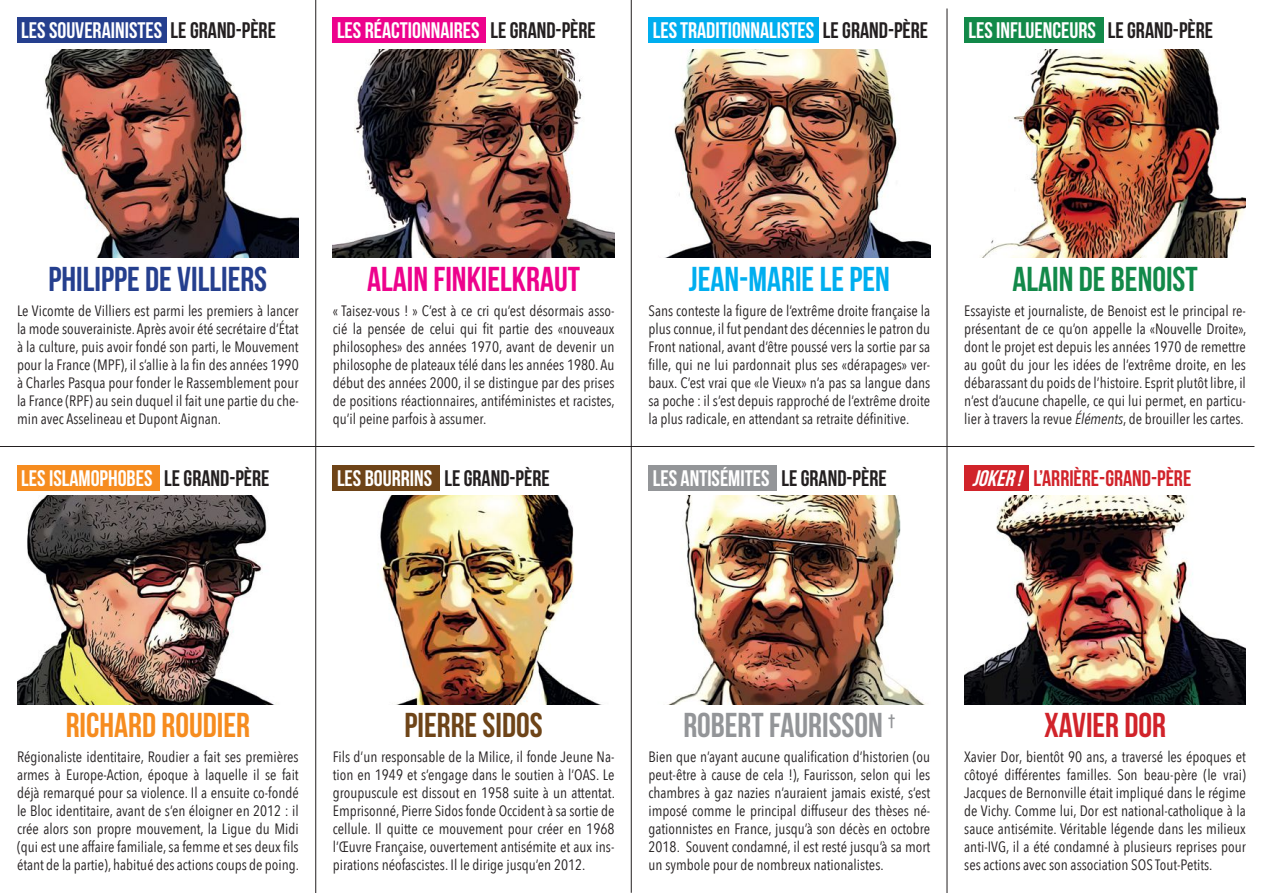
<style>
.page{position:relative;width:1263px;height:893px;background:#fff}
.page>*{position:absolute;margin:0;border:0;box-sizing:border-box;transform-origin:0 0}
.t1{font:34.5px "Bebas Neue";color:#253f8e}
.t2{font:34.5px "Bebas Neue";color:#ed028c}
.t3{font:34.5px "Bebas Neue";color:#939598}
.t4{font:34.5px "Bebas Neue";color:#00aeef}
.t5{font:34.5px "Bebas Neue";color:#128949}
.t6{font:34.5px "Bebas Neue";color:#f68c1f}
.t7{font:34.5px "Bebas Neue";color:#6e4418}
.t8{font:34.5px "Bebas Neue";color:#d1232a}
.t9{font:22.5px "Bebas Neue";color:#fff}
.t10{font:22.5px "Bebas Neue";color:#d1232a}
.t11{font:22.5px "Bebas Neue";color:#231f20}
.t12{font:15px/18px "Avenir Next Condensed";color:#231f20;text-align:justify}
.s1{color:#231f20}
.s2{color:#fff}
.s3{font-style:italic}
.s4{font-style:italic;color:#fff}
</style>
<div class="page">
<hr style="left:0;top:446px;width:1254px;height:1px;background:#231f20">
<hr style="left:315px;top:0;width:1px;height:893px;background:#231f20">
<hr style="left:631px;top:0;width:1px;height:893px;background:#231f20">
<hr style="left:947px;top:9px;width:1px;height:884px;background:#231f20">
<div style="left:17px;top:17px;width:149px;height:26px;background:#253f8e"></div>
<img style="left:45px;top:49px;width:254px;height:209px">
<div style="left:333px;top:17px;width:153px;height:26px;background:#ed028c"></div>
<img style="left:333px;top:49px;width:281px;height:209px">
<div style="left:648px;top:17px;width:171px;height:26px;background:#00aeef"></div>
<img style="left:664px;top:49px;width:266px;height:209px">
<div style="left:964px;top:17px;width:139px;height:26px;background:#128949"></div>
<img style="left:981px;top:49px;width:265px;height:209px">
<div style="left:17px;top:465px;width:143px;height:25px;background:#f68c1f"></div>
<img style="left:17px;top:496px;width:256px;height:208px">
<div style="left:333px;top:465px;width:107px;height:25px;background:#6e4418"></div>
<img style="left:380px;top:496px;width:219px;height:208px">
<div style="left:648px;top:465px;width:129px;height:25px;background:#939598"></div>
<div style="left:964px;top:465px;width:65px;height:25px;background:#d1232a"></div>
<img style="left:669px;top:496px;width:257px;height:208px">
<img style="left:964px;top:496px;width:282px;height:208px">
<h2 class="t9" style="left:21px;top:18px;width:256px">LES SOUVERAINISTES <span class="s1">LE GRAND-PÈRE</span></h2>
<h2 class="t9" style="left:337px;top:18px;width:260px">LES RÉACTIONNAIRES <span class="s1">LE GRAND-PÈRE</span></h2>
<h2 class="t9" style="left:653px;top:18px;width:277px">LES TRADITIONNALISTES <span class="s1">LE GRAND-PÈRE</span></h2>
<h2 class="t9" style="left:968px;top:18px;width:246px">LES INFLUENCEURS <span class="s1">LE GRAND-PÈRE</span></h2>
<h1 class="t1" style="left:49px;top:260px;width:220px">PHILIPPE DE VILLIERS</h1>
<p class="t12" style="left:17px;top:301px;width:283px">Le Vicomte de Villiers est parmi les premiers à lancer la mode souverainiste. Après avoir été secrétaire d’État à la culture, puis avoir fondé son parti, le Mouvement pour la France (MPF), il s’allie à la fin des années 1990 à Charles Pasqua pour fonder le Rassemblement pour la France (RPF) au sein duquel il fait une partie du che&shy;min avec Asselineau et Dupont Aignan.</p>
<h2 class="t9" style="left:21px;top:466px;width:250px">LES ISLAMOPHOBES <span class="s1">LE GRAND-PÈRE</span></h2>
<h1 class="t2" style="left:367px;top:260px;width:215px">ALAIN FINKIELKRAUT</h1>
<p class="t12" style="left:333px;top:301px;width:284px">« Taisez-vous ! » C’est à ce cri qu’est désormais asso&shy;cié la pensée de celui qui fit partie des «nouveaux philosophes» des années 1970, avant de devenir un philosophe de plateaux télé dans les années 1980. Au début des années 2000, il se distingue par des prises de positions réactionnaires, antiféministes et racistes, qu’il peine parfois à assumer.</p>
<h2 class="t11" style="left:337px;top:466px;width:214px"><span class="s2">LES BOURRINS</span> LE GRAND-PÈRE</h2>
<h1 class="t4" style="left:689px;top:260px;width:202px">JEAN-MARIE LE PEN</h1>
<p class="t12" style="left:648px;top:301px;width:283px">Sans conteste la figure de l’extrême droite française la plus connue, il fut pendant des décennies le patron du Front national, avant d’être poussé vers la sortie par sa fille, qui ne lui pardonnait plus ses «dérapages» ver&shy;baux. C’est vrai que «le Vieux» n’a pas sa langue dans sa poche : il s’est depuis rapproché de l’extrême droite la plus radicale, en attendant sa retraite définitive.</p>
<h2 class="t9" style="left:653px;top:466px;width:235px">LES ANTISÉMITES <span class="s1">LE GRAND-PÈRE</span></h2>
<h1 class="t5" style="left:1012px;top:260px;width:187px">ALAIN DE BENOIST</h1>
<p class="t12" style="left:964px;top:301px;width:284px">Essayiste et journaliste, de Benoist est le principal re&shy;présentant de ce qu’on appelle la «Nouvelle Droite», dont le projet est depuis les années 1970 de remettre au goût du jour les idées de l’extrême droite, en les débarassant du poids de l’histoire. Esprit plutôt libre, il n’est d’aucune chapelle, ce qui lui permet, en particu&shy;lier à travers la revue <span class="s3">Éléments</span>, de brouiller les cartes.</p>
<h2 class="t10" style="left:972px;top:466px;width:221px"><span class="s4">JOKER!</span> L’ARRIÈRE-GRAND-PÈRE</h2>
<h1 class="t6" style="left:66px;top:707px;width:186px">RICHARD ROUDIER</h1>
<p class="t12" style="left:17px;top:747px;width:284px">Régionaliste identitaire, Roudier a fait ses premières armes à Europe-Action, époque à laquelle il se fait déjà remarqué pour sa violence. Il a ensuite co-fondé le Bloc identitaire, avant de s’en éloigner en 2012 : il crée alors son propre mouvement, la Ligue du Midi (qui est une affaire familiale, sa femme et ses deux fils étant de la partie), habitué des actions coups de poing.</p>
<h1 class="t7" style="left:404px;top:707px;width:140px">PIERRE SIDOS</h1>
<p class="t12" style="left:333px;top:747px;width:284px">Fils d’un responsable de la Milice, il fonde Jeune Na&shy;tion en 1949 et s’engage dans le soutien à l’OAS. Le groupuscule est dissout en 1958 suite à un attentat.<br>Emprisonné, Pierre Sidos fonde Occident à sa sortie de cellule. Il quitte ce mouvement pour créer en 1968 l’Œuvre Française, ouvertement antisémite et aux ins&shy;pirations néofascistes. Il le dirige jusqu’en 2012.</p>
<h1 class="t3" style="left:683px;top:707px;width:214px">ROBERT FAURISSON <sup>†</sup></h1>
<p class="t12" style="left:648px;top:747px;width:283px">Bien que n’ayant aucune qualification d’historien (ou peut-être à cause de cela !), Faurisson, selon qui les chambres à gaz nazies n’auraient jamais existé, s’est imposé comme le principal diffuseur des thèses né&shy;gationnistes en France, jusqu’à son décès en octobre 2018. Souvent condamné, il est resté jusqu’à sa mort un symbole pour de nombreux nationalistes.</p>
<h1 class="t8" style="left:1044px;top:707px;width:123px">XAVIER DOR</h1>
<p class="t12" style="left:964px;top:747px;width:283px">Xavier Dor, bientôt 90 ans, a traversé les époques et côtoyé différentes familles. Son beau-père (le vrai)<br>Jacques de Bernonville était impliqué dans le régime de Vichy. Comme lui, Dor est national-catholique à la sauce antisémite. Véritable légende dans les milieux anti-IVG, il a été condamné à plusieurs reprises pour ses actions avec son association SOS Tout-Petits.</p>
</div>
